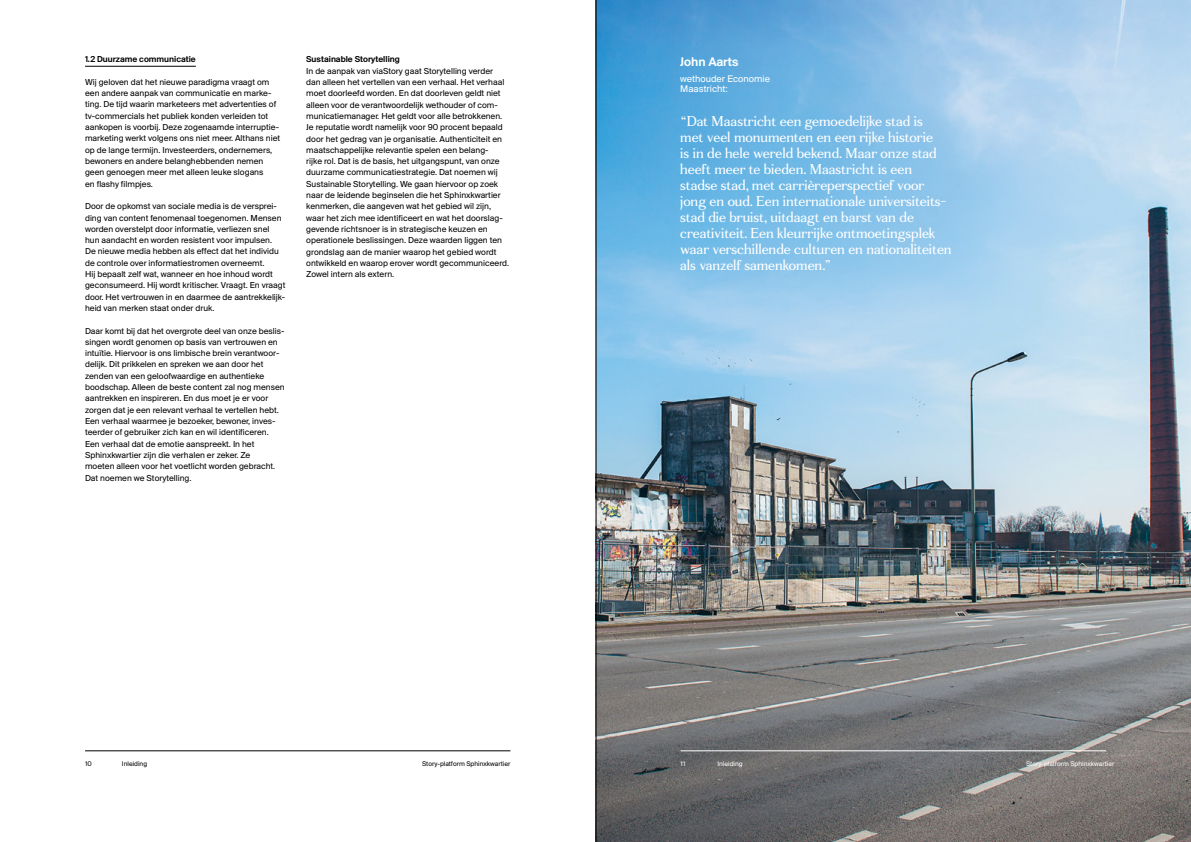
<style>
.page{position:relative;width:1191px;height:842px;background:#fff}
.page>*{position:absolute;margin:0;border:0;box-sizing:border-box;transform-origin:0 0}
.t1{font:14px/16px "Fortescue";color:#fff}
.t2{font:13px "Suisse BP Intl Antique";color:#fff}
.t3{font:10px/10px "Suisse BP Intl";color:#fff}
.t4{font:9px/11.3px "Suisse BP Intl";color:#000}
.t5{font:9px "Suisse BP Intl Antique";color:#000}
.t6{font:7px "Suisse BP Intl";color:#000}
.t7{font:7px "Suisse BP Intl";color:#fff}
</style>
<div class="page">
<hr style="left:85px;top:66px;width:111px;height:1px;background:#000">
<img style="left:595px;top:0;width:596px;height:842px">
<hr style="left:596px;top:0;width:1px;height:842px;background:#000">
<hr style="left:85px;top:750px;width:425px;height:1px;background:#000">
<hr style="left:680px;top:750px;width:426px;height:1px;background:#fff">
<p class="t5" style="left:85px;top:54px;width:112px">1.2 Duurzame communicatie</p>
<p class="t4" style="left:85px;top:76px;width:197px">Wij geloven dat het nieuwe paradigma vraagt om een andere aanpak van communicatie en marke&shy;ting. De tijd waarin marketeers met advertenties of tv-commercials het publiek konden verleiden tot aankopen is voorbij. Deze zogenaamde interruptie&shy;marketing werkt volgens ons niet meer. Althans niet op de lange termijn. Investeerders, ondernemers, bewoners en andere belanghebbenden nemen geen genoegen meer met alleen leuke slogans<br>en flashy filmpjes.</p>
<p class="t4" style="left:85px;top:200px;width:202px">Door de opkomst van sociale media is de versprei&shy;ding van content fenomenaal toegenomen. Mensen worden overstelpt door informatie, verliezen snel hun aandacht en worden resistent voor impulsen.<br>De nieuwe media hebben als effect dat het individu de controle over informatiestromen overneemt.<br>Hij bepaalt zelf wat, wanneer en hoe inhoud wordt geconsumeerd. Hij wordt kritischer. Vraagt. En vraagt door. Het vertrouwen in en daarmee de aantrekkelijk&shy;heid van merken staat onder druk.</p>
<p class="t4" style="left:85px;top:325px;width:201px">Daar komt bij dat het overgrote deel van onze beslis&shy;singen wordt genomen op basis van vertrouwen en intuïtie. Hiervoor is ons limbische brein verantwoor&shy;delijk. Dit prikkelen en spreken we aan door het zenden van een geloofwaardige en authentieke boodschap. Alleen de beste content zal nog mensen aantrekken en inspireren. En dus moet je er voor zorgen dat je een relevant verhaal te vertellen hebt.<br>Een verhaal waarmee je bezoeker, bewoner, inves&shy;teerder of gebruiker zich kan en wil identificeren.<br>Een verhaal dat de emotie aanspreekt. In het Sphinxkwartier zijn die verhalen er zeker. Ze<br>moeten alleen voor het voetlicht worden gebracht.<br>Dat noemen we Storytelling.</p>
<p class="t5" style="left:306px;top:54px;width:95px">Sustainable Storytelling</p>
<p class="t4" style="left:306px;top:65px;width:204px">In de aanpak van viaStory gaat Storytelling verder dan alleen het vertellen van een verhaal. Het verhaal moet doorleefd worden. En dat doorleven geldt niet alleen voor de verantwoordelijk wethouder of com&shy;municatiemanager. Het geldt voor alle betrokkenen.<br>Je reputatie wordt namelijk voor 90 procent bepaald door het gedrag van je organisatie. Authenticiteit en maatschappelijke relevantie spelen een belang-<br>rijke rol. Dat is de basis, het uitgangspunt, van onze duurzame communicatiestrategie. Dat noemen wij Sustainable Storytelling. We gaan hiervoor op zoek naar de leidende beginselen die het Sphinxkwartier kenmerken, die aangeven wat het gebied wil zijn, waar het zich mee identificeert en wat het doorslag&shy;gevende richtsnoer is in strategische keuzen en operationele beslissingen. Deze waarden liggen ten grondslag aan de manier waarop het gebied wordt ontwikkeld en waarop erover wordt gecommuniceerd.<br>Zowel intern als extern.</p>
<h2 class="t2" style="left:680px;top:54px;width:60px">John Aarts</h2>
<p class="t3" style="left:680px;top:74px;width:91px">wethouder Economie<br>Maastricht:</p>
<p class="t1" style="left:680px;top:113px;width:273px">“Dat Maastricht een gemoedelijke stad is<br>met veel monumenten en een rijke historie<br>is in de hele wereld bekend. Maar onze stad heeft meer te bieden. Maastricht is een stadse stad, met carrièreperspectief voor jong en oud. Een internationale universiteits&shy;stad die bruist, uitdaagt en barst van de creativiteit. Een kleurrijke ontmoetingsplek waar verschillende culturen en nationaliteiten als vanzelf samenkomen.”</p>
<p class="t6" style="left:85px;top:760px;width:8px">10</p>
<p class="t6" style="left:122px;top:760px;width:27px">Inleiding</p>
<p class="t6" style="left:422px;top:760px;width:90px">Story-platform Sphinxkwartier</p>
<p class="t7" style="left:680px;top:760px;width:6px">11</p>
<p class="t7" style="left:717px;top:760px;width:27px">Inleiding</p>
<p class="t7" style="left:1026px;top:760px;width:90px">Story-platform Sphinxkwartier</p>
</div>
